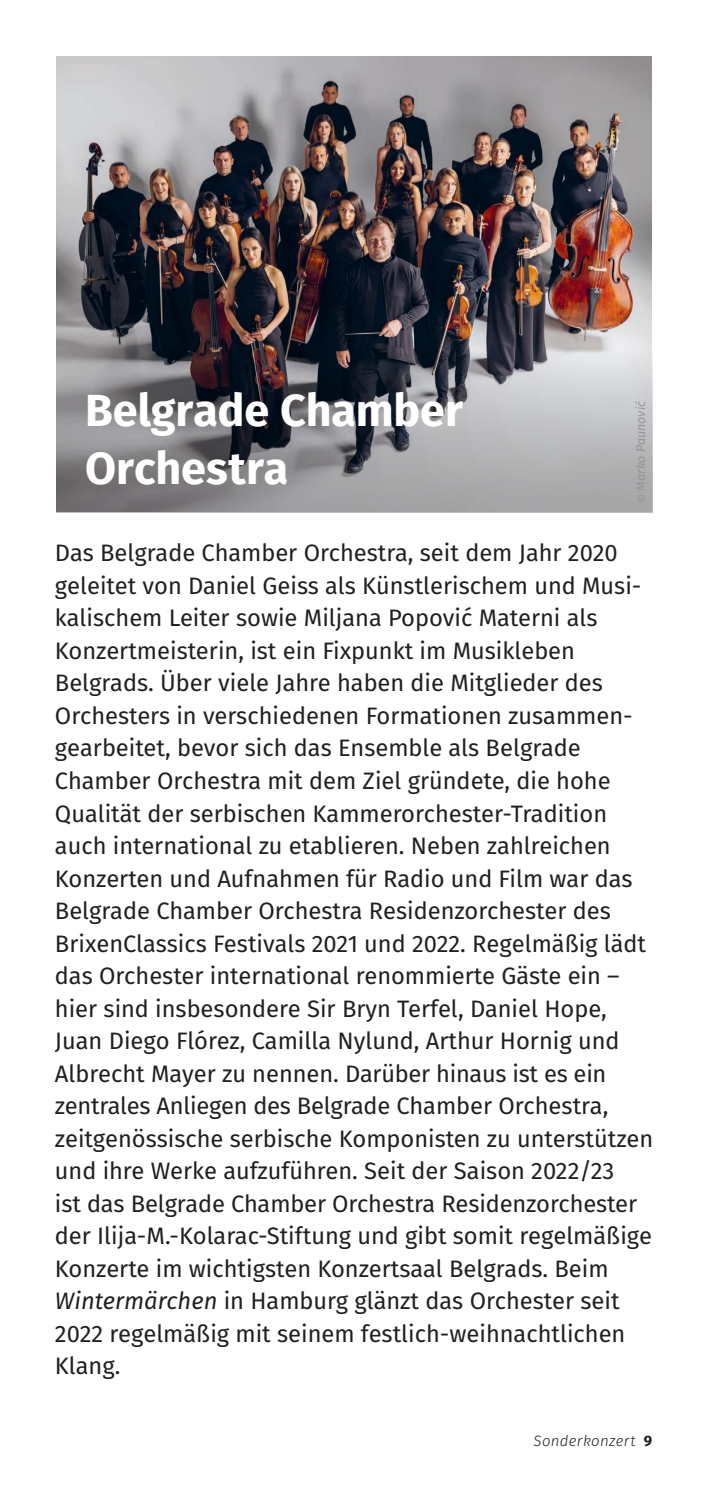
<style>
.page{position:relative;width:709px;height:1489px;background:#fff}
.page>*{position:absolute;margin:0;border:0;box-sizing:border-box;transform-origin:0 0}
.Künstler-Bio___Headline{font:700 45px "Fira Sans";color:#fff}
.Fließtext{font:23.75px/32.5px "Fira Sans";color:#231f20}
.t1{font:italic 300 15px "Fira Sans";letter-spacing:.025em;color:#231f20}
.Fotocredit{font:italic 12.5px "Fira Sans";color:#939598}
.s1{font-style:italic}
.s2{font-weight:700;font-style:normal}
</style>
<div class="page">
<img style="left:56px;top:57px;width:596px;height:293px">
<svg style="left:56px;top:350px;width:596px;height:162px;background:#858589"></svg>
<p class="Künstler-Bio___Headline" style="left:85px;top:373px;width:379px">Belgrade Chamber</p>
<p class="Künstler-Bio___Headline" style="left:85px;top:430px;width:205px">Orchestra</p>
<p class="Fotocredit" style="left:631px;top:504px;width:105px;rotate:-90deg">© Marko Paunović</p>
<p class="Fließtext" style="left:55px;top:536px;width:588px">Das Belgrade Chamber Orchestra, seit dem Jahr 2020 geleitet von Daniel Geiss als Künstlerischem und Musi&shy;kalischem Leiter sowie Miljana Popović Materni als Konzertmeisterin, ist ein Fixpunkt im Musikleben</p>
<p class="Fließtext" style="left:55px;top:666px;width:600px">Belgrads. Über viele Jahre haben die Mitglieder des Orchesters in verschiedenen Formationen zusammen&shy;gearbeitet, bevor sich das Ensemble als Belgrade Chamber Orchestra mit dem Ziel gründete, die hohe Qualität der serbischen Kammerorchester-Tradition auch international zu etablieren. Neben zahlreichen Konzerten und Aufnahmen für Radio und Film war das Belgrade Chamber Orchestra Residenzorchester des BrixenClassics Festivals 2021 und 2022. Regelmäßig lädt das Orchester international renommierte Gäste ein – hier sind insbesondere Sir Bryn Terfel, Daniel Hope, Juan Diego Flórez, Camilla Nylund, Arthur Hornig und Albrecht Mayer zu nennen. Darüber hinaus ist es ein zentrales Anliegen des Belgrade Chamber Orchestra, zeitgenössische serbische Komponisten zu unterstützen und ihre Werke aufzuführen. Seit der Saison 2022/23</p>
<p class="Fließtext" style="left:55px;top:1186px;width:598px">ist das Belgrade Chamber Orchestra Residenzorchester der Ilija-M.-Kolarac-Stiftung und gibt somit regelmäßige Konzerte im wichtigsten Konzertsaal Belgrads. Beim <span class="s1">Wintermärchen</span> in Hamburg glänzt das Orchester seit 2022 regelmäßig mit seinem festlich-weihnachtlichen Klang.</p>
<p class="t1" style="left:533px;top:1430px;width:120px">Sonderkonzert <span class="s2">9</span></p>
</div>
